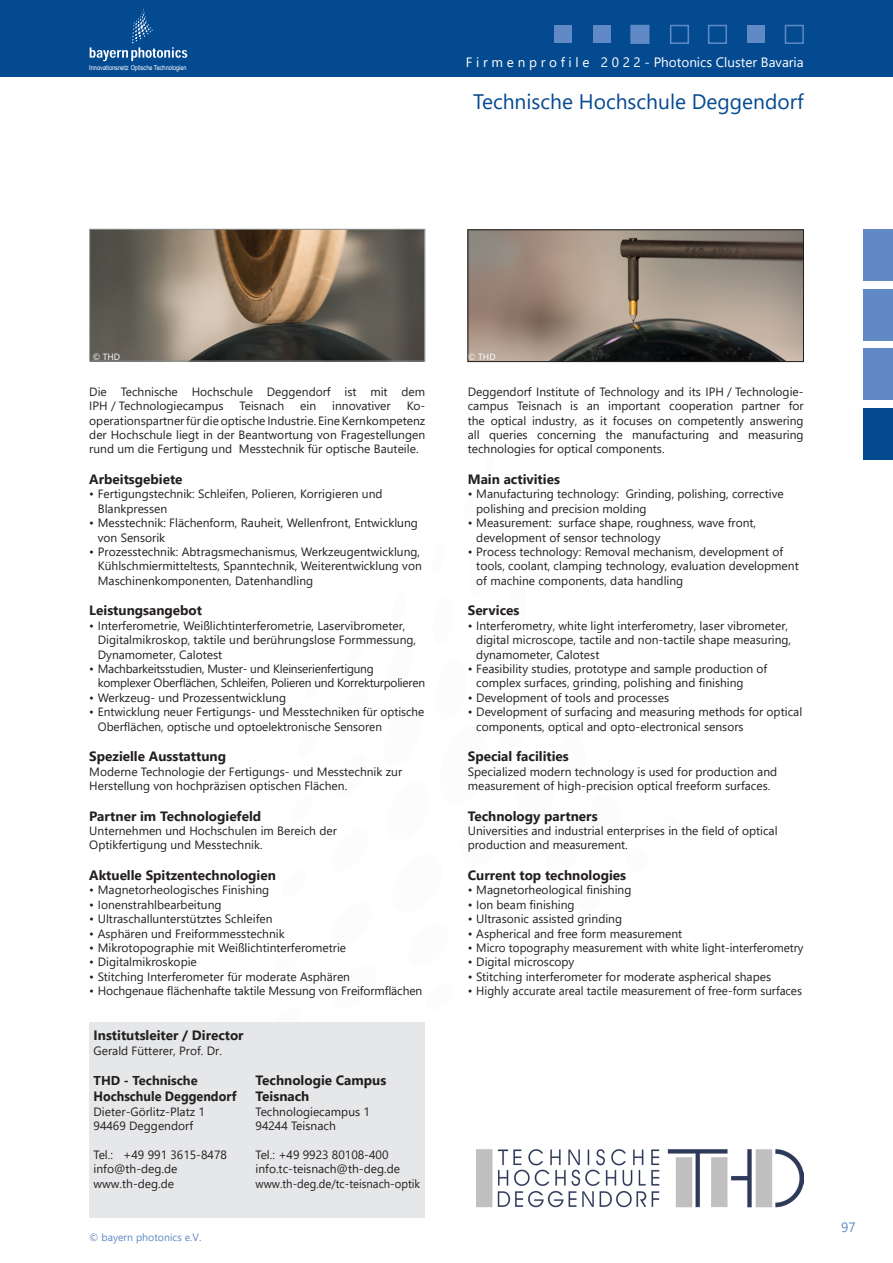
<style>
.page{position:relative;width:893px;height:1263px;background:#fff}
.page>*{position:absolute;margin:0;border:0;box-sizing:border-box;transform-origin:0 0}
.Firmen-_Institutsnam{font:21px "Segoe UI";color:#044a91}
.t1{font:700 13.5px "Segoe UI";color:#231f20}
.t2{font:13.5px "Segoe UI";color:#fff}
.t3{font:700 13.5px "Segoe UI";color:#231f20;scale:.93 1}
.t4{font:13.5px "Segoe UI";color:#6089c6}
.t5{font:700 12.9px "Segoe UI";color:#231f20}
.t6{font:12px/14.4px "Segoe UI";color:#231f20}
.t7{font:12px/14.4px "Segoe UI";letter-spacing:-.02em;color:#231f20}
.t8{font:12px "Segoe UI";color:#231f20;scale:.94 1}
.t9{font:10.5px "Segoe UI";color:#6089c6}
.Bildquelle{font:9px "Segoe UI";color:#fff}
.t10{font:6.9px "Arial Narrow";color:#fff}
</style>
<div class="page">
<div style="left:863px;top:230px;width:30px;height:51px;background:#6089c6"></div>
<div style="left:0;top:0;width:893px;height:77px;background:#044a91"></div>
<svg style="left:90px;top:9px;width:97px;height:52px"></svg>
<div style="left:863px;top:408px;width:30px;height:51px;background:#044a91"></div>
<div style="left:863px;top:289px;width:30px;height:51px;background:#6089c6"></div>
<div style="left:863px;top:349px;width:30px;height:51px;background:#6089c6"></div>
<img style="left:91px;top:231px;width:332px;height:128px">
<div style="left:89px;top:229px;width:336px;height:132px;border:1px solid #8b8d90"></div>
<div style="left:785px;top:25px;width:19px;height:19px;border:2px solid #6089c6"></div>
<div style="left:554px;top:25px;width:18px;height:18px;background:#6089c6"></div>
<div style="left:593px;top:25px;width:18px;height:18px;background:#6089c6"></div>
<div style="left:630px;top:25px;width:19px;height:19px;border:2px solid #6089c6"></div>
<div style="left:631px;top:25px;width:18px;height:18px;background:#6089c6"></div>
<div style="left:708px;top:25px;width:19px;height:19px;border:2px solid #6089c6"></div>
<div style="left:670px;top:25px;width:19px;height:19px;border:2px solid #6089c6"></div>
<div style="left:747px;top:25px;width:18px;height:18px;background:#6089c6"></div>
<img style="left:476px;top:1149px;width:328px;height:59px">
<div style="left:89px;top:1022px;width:336px;height:196px;background:#e6e7e9"></div>
<img style="left:470px;top:232px;width:332px;height:128px">
<div style="left:468px;top:230px;width:336px;height:132px;border:1px solid #231f20"></div>
<p class="t10" style="left:89px;top:62px;width:99px">Innovationsnetz Optische Technologien</p>
<p class="t2" style="left:466px;top:49px;width:339px">F i r m e n p r o f i l e 2 0 2 2 - Photonics Cluster Bavaria</p>
<h2 class="Firmen-_Institutsnam" style="left:473px;top:82px;width:332px">Technische Hochschule Deggendorf</h2>
<p class="Bildquelle" style="left:92px;top:348px;width:29px">© THD</p>
<p class="Bildquelle" style="left:468px;top:348px;width:29px">© THD</p>
<p class="t6" style="left:89px;top:383px;width:337px">Die Technische Hochschule Deggendorf ist mit dem<br>IPH / Technologiecampus</p>
<p class="t6" style="left:240px;top:398px;width:46px">Teisnach</p>
<p class="t6" style="left:300px;top:398px;width:17px">ein</p>
<p class="t6" style="left:332px;top:398px;width:60px">innovativer</p>
<p class="t6" style="left:89px;top:398px;width:337px;text-align:justify;text-indent:317px">Ko&shy;operationspartner für die optische Industrie. Eine Kernkompetenz der Hochschule liegt in der Beantwortung von Fragestellungen rund um die Fertigung und Messtechnik für optische Bauteile.</p>
<p class="t1" style="left:89px;top:466px;width:95px">Arbeitsgebiete</p>
<p class="t6" style="left:98px;top:486px;width:286px;text-indent:-9px">• Fertigungstechnik: Schleifen, Polieren, Korrigieren und<br>Blankpressen</p>
<p class="t6" style="left:98px;top:515px;width:322px;text-indent:-9px">• Messtechnik: Flächenform, Rauheit, Wellenfront, Entwicklung von Sensorik</p>
<p class="t6" style="left:98px;top:543px;width:326px;text-indent:-9px">• Prozesstechnik: Abtragsmechanismus, Werkzeugentwicklung,<br>Kühlschmiermitteltests, Spanntechnik, Weiterentwicklung von<br>Maschinenkomponenten, Datenhandling</p>
<p class="t1" style="left:89px;top:598px;width:114px">Leistungsangebot</p>
<p class="t6" style="left:98px;top:617px;width:320px;text-indent:-9px">• Interferometrie, Weißlichtinterferometrie, Laservibrometer,<br>Digitalmikroskop, taktile und berührungslose Formmessung,<br>Dynamometer, Calotest</p>
<p class="t7" style="left:98px;top:660px;width:329px;text-indent:-9px">• Machbarkeitsstudien, Muster- und Kleinserienfertigung komplexer Oberflächen, Schleifen, Polieren und Korrekturpolieren</p>
<p class="t6" style="left:89px;top:689px;width:198px">• Werkzeug- und Prozessentwicklung</p>
<p class="t6" style="left:98px;top:704px;width:328px;text-indent:-9px">• Entwicklung neuer Fertigungs- und Messtechniken für optische<br>Oberflächen, optische und optoelektronische Sensoren</p>
<p class="t1" style="left:89px;top:744px;width:138px">Spezielle Ausstattung</p>
<p class="t6" style="left:89px;top:763px;width:314px">Moderne Technologie der Fertigungs- und Messtechnik zur<br>Herstellung von hochpräzisen optischen Flächen.</p>
<p class="t1" style="left:89px;top:803px;width:173px">Partner im Technologiefeld</p>
<p class="t6" style="left:89px;top:822px;width:249px">Unternehmen und Hochschulen im Bereich der<br>Optikfertigung und Messtechnik.</p>
<p class="t1" style="left:89px;top:862px;width:188px">Aktuelle Spitzentechnologien</p>
<p class="t6" style="left:89px;top:882px;width:181px">• Magnetorheologisches Finishing</p>
<p class="t6" style="left:89px;top:896px;width:134px">• Ionenstrahlbearbeitung</p>
<p class="t6" style="left:89px;top:911px;width:185px">• Ultraschallunterstütztes Schleifen</p>
<p class="t6" style="left:89px;top:925px;width:197px">• Asphären und Freiformmesstechnik</p>
<p class="t6" style="left:89px;top:939px;width:258px">• Mikrotopographie mit Weißlichtinterferometrie</p>
<p class="t6" style="left:89px;top:954px;width:109px">• Digitalmikroskopie</p>
<p class="t6" style="left:89px;top:968px;width:262px">• Stitching Interferometer für moderate Asphären</p>
<p class="t6" style="left:89px;top:983px;width:335px">• Hochgenaue flächenhafte taktile Messung von Freiformflächen</p>
<p class="t1" style="left:94px;top:1023px;width:152px">Institutsleiter / Director</p>
<p class="t6" style="left:94px;top:1042px;width:130px">Gerald Fütterer, Prof. Dr.</p>
<p class="t5" style="left:94px;top:1068px;width:106px">THD - Technische</p>
<p class="t1" style="left:256px;top:1068px;width:132px">Technologie Campus</p>
<p class="t3" style="left:94px;top:1084px;width:155px">Hochschule Deggendorf</p>
<p class="t1" style="left:256px;top:1084px;width:55px">Teisnach</p>
<p class="t6" style="left:94px;top:1103px;width:113px">Dieter-Görlitz-Platz 1</p>
<p class="t6" style="left:256px;top:1103px;width:116px">Technologiecampus 1</p>
<p class="t6" style="left:94px;top:1118px;width:101px">94469 Deggendorf</p>
<p class="t6" style="left:256px;top:1118px;width:82px">94244 Teisnach</p>
<p class="t6" style="left:94px;top:1146px;width:135px">Tel.: +49 991 3615-8478</p>
<p class="t6" style="left:256px;top:1146px;width:134px">Tel.: +49 9923 80108-400</p>
<p class="t6" style="left:94px;top:1161px;width:85px">info@th-deg.de</p>
<p class="t6" style="left:256px;top:1161px;width:146px">info.tc-teisnach@th-deg.de</p>
<p class="t6" style="left:94px;top:1175px;width:82px">www.th-deg.de</p>
<p class="t8" style="left:256px;top:1172px;width:177px">www.th-deg.de/tc-teisnach-optik</p>
<p class="t9" style="left:89px;top:1227px;width:114px">© bayern photonics e.V.</p>
<p class="t6" style="left:468px;top:383px;width:337px;text-align:justify">Deggendorf Institute of Technology and its IPH / Technologie&shy;campus Teisnach is an important cooperation partner for the optical industry, as it focuses on competently answering all queries concerning the manufacturing and measuring technologies for optical components.</p>
<p class="t1" style="left:468px;top:466px;width:94px">Main activities</p>
<p class="t6" style="left:476px;top:486px;width:309px;text-indent:-9px">• Manufacturing technology: Grinding, polishing, corrective polishing and precision molding</p>
<p class="t6" style="left:476px;top:515px;width:281px;text-indent:-9px">• Measurement: surface shape, roughness, wave front, development of sensor technology</p>
<p class="t6" style="left:476px;top:543px;width:324px;text-indent:-9px">• Process technology: Removal mechanism, development of tools, coolant, clamping technology, evaluation development of machine components, data handling</p>
<p class="t1" style="left:468px;top:598px;width:53px">Services</p>
<p class="t6" style="left:476px;top:617px;width:316px;text-indent:-9px">• Interferometry, white light interferometry, laser vibrometer, digital microscope, tactile and non-tactile shape measuring, dynamometer, Calotest</p>
<p class="t6" style="left:476px;top:660px;width:293px;text-indent:-9px">• Feasibility studies, prototype and sample production of complex surfaces, grinding, polishing and finishing</p>
<p class="t6" style="left:468px;top:689px;width:203px">• Development of tools and processes</p>
<p class="t6" style="left:476px;top:704px;width:327px;text-indent:-9px">• Development of surfacing and measuring methods for optical components, optical and opto-electronical sensors</p>
<p class="t1" style="left:468px;top:744px;width:103px">Special facilities</p>
<p class="t6" style="left:468px;top:763px;width:311px">Specialized modern technology is used for production and measurement of high-precision optical freeform surfaces.</p>
<p class="t1" style="left:468px;top:803px;width:131px">Technology partners</p>
<p class="t6" style="left:468px;top:822px;width:311px">Universities and industrial enterprises in the field of optical production and measurement.</p>
<p class="t1" style="left:468px;top:862px;width:160px">Current top technologies</p>
<p class="t6" style="left:468px;top:882px;width:165px">• Magnetorheological finishing</p>
<p class="t6" style="left:468px;top:896px;width:108px">• Ion beam finishing</p>
<p class="t6" style="left:468px;top:911px;width:156px">• Ultrasonic assisted grinding</p>
<p class="t6" style="left:468px;top:925px;width:216px">• Aspherical and free form measurement</p>
<p class="t6" style="left:468px;top:939px;width:337px">• Micro topography measurement with white light-interferometry</p>
<p class="t6" style="left:468px;top:954px;width:108px">• Digital microscopy</p>
<p class="t6" style="left:468px;top:968px;width:305px">• Stitching interferometer for moderate aspherical shapes</p>
<p class="t6" style="left:468px;top:983px;width:336px">• Highly accurate areal tactile measurement of free-form surfaces</p>
<p class="t4" style="left:841px;top:1214px;width:16px">97</p>
</div>
